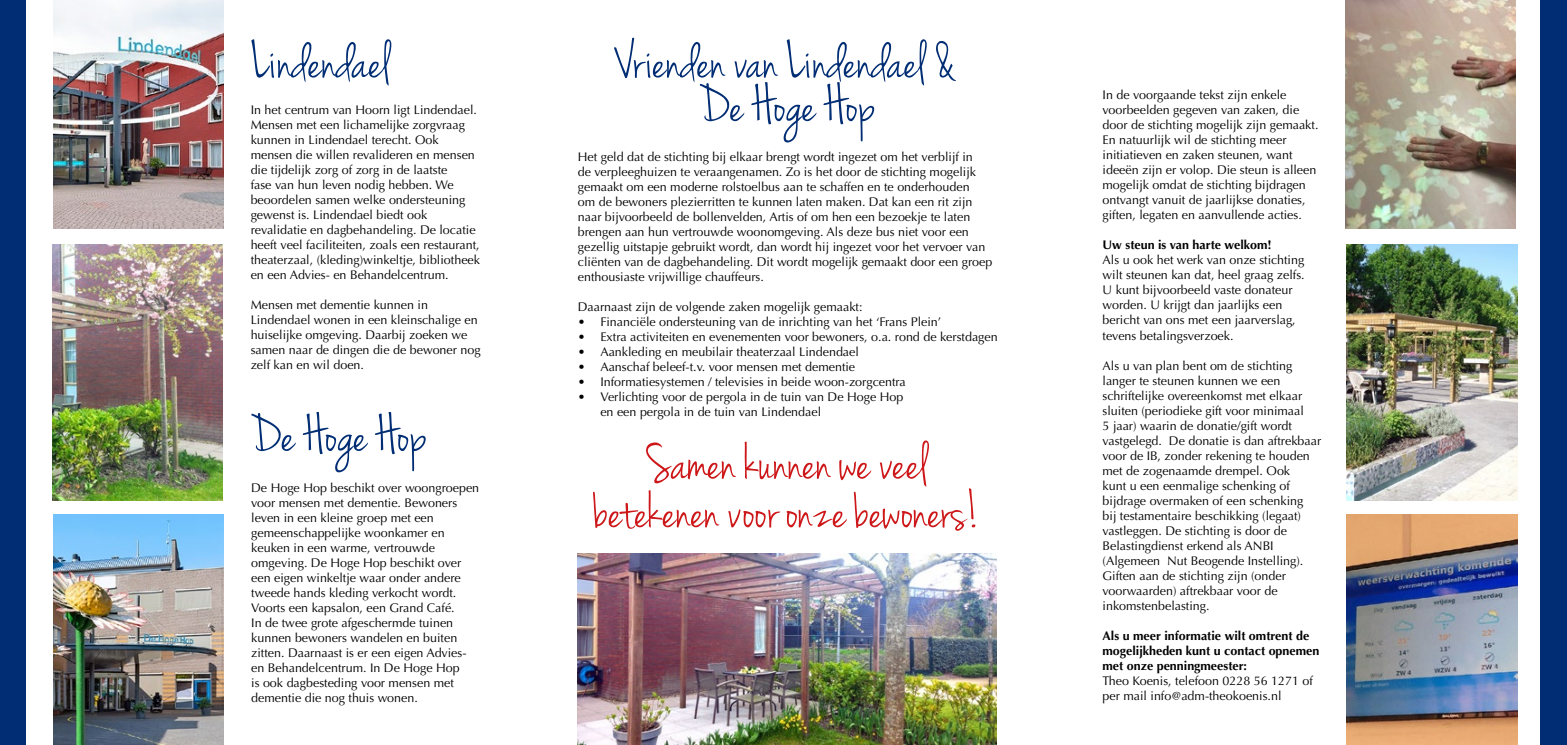
<style>
.page{position:relative;width:1567px;height:745px;background:#fff}
.page>*{position:absolute;margin:0;border:0;box-sizing:border-box;transform-origin:0 0}
.t1{font:55px/43.5px "Jenna Sue";color:#002d74;text-align:center}
.t2{font:55px/48.5px "Jenna Sue";color:#cd1719;text-align:center}
.t3{font:12.5px/15px "Optima LT Std";color:#000}
.t4{font:700 12.5px/15px "Optima LT Std";color:#000}
</style>
<div class="page">
<img style="left:1346px;top:245px;width:170px;height:255px">
<img style="left:1345px;top:0;width:170px;height:228px">
<img style="left:53px;top:0;width:170px;height:228px">
<img style="left:1346px;top:514px;width:170px;height:230px">
<div style="left:0;top:0;width:26px;height:744px;background:#002d74"></div>
<div style="left:1540px;top:0;width:26px;height:744px;background:#002d74"></div>
<img style="left:52px;top:245px;width:170px;height:255px">
<img style="left:53px;top:514px;width:170px;height:230px">
<img style="left:578px;top:553px;width:418px;height:191px">
<h1 class="t1" style="left:251px;top:43px;width:140px">Lindendael</h1>
<h1 class="t1" style="left:617px;top:43px;width:341px">Vrienden van Lindendael &amp;<br>De Hoge Hop</h1>
<p class="t3" style="left:251px;top:102px;width:231px">In het centrum van Hoorn ligt Lindendael.<br>Mensen met een lichamelijke zorgvraag kunnen in Lindendael terecht. Ook mensen die willen revalideren en mensen die tijdelijk zorg of zorg in de laatste<br>fase van hun leven nodig hebben. We beoordelen samen welke ondersteuning gewenst is. Lindendael biedt ook revalidatie en dagbehandeling. De locatie heeft veel faciliteiten, zoals een restaurant, theaterzaal, (kleding)winkeltje, bibliotheek en een Advies- en Behandelcentrum.</p>
<p class="t3" style="left:251px;top:297px;width:231px">Mensen met dementie kunnen in Lindendael wonen in een kleinschalige en huiselijke omgeving. Daarbij zoeken we samen naar de dingen die de bewoner nog zelf kan en wil doen.</p>
<p class="t3" style="left:578px;top:149px;width:416px">Het geld dat de stichting bij elkaar brengt wordt ingezet om het verblijf in<br>de verpleeghuizen te veraangenamen. Zo is het door de stichting mogelijk gemaakt om een moderne rolstoelbus aan te schaffen en te onderhouden<br>om de bewoners plezierritten te kunnen laten maken. Dat kan een rit zijn naar bijvoorbeeld de bollenvelden, Artis of om hen een bezoekje te laten brengen aan hun vertrouwde woonomgeving. Als deze bus niet voor een gezellig uitstapje gebruikt wordt, dan wordt hij ingezet voor het vervoer van cliënten van de dagbehandeling. Dit wordt mogelijk gemaakt door een groep enthousiaste vrijwillige chauffeurs.</p>
<p class="t3" style="left:578px;top:299px;width:286px">Daarnaast zijn de volgende zaken mogelijk gemaakt:</p>
<p class="t3" style="left:578px;top:314px;width:365px">• Financiële ondersteuning van de inrichting van het ‘Frans Plein’</p>
<p class="t3" style="left:578px;top:329px;width:421px">• Extra activiteiten en evenementen voor bewoners, o.a. rond de kerstdagen</p>
<p class="t3" style="left:578px;top:344px;width:282px">• Aankleding en meubilair theaterzaal Lindendael</p>
<p class="t3" style="left:578px;top:359px;width:279px">• Aanschaf beleef-t.v. voor mensen met dementie</p>
<p class="t3" style="left:578px;top:374px;width:329px">• Informatiesystemen / televisies in beide woon-zorgcentra</p>
<p class="t3" style="left:600px;top:389px;width:304px;text-indent:-22px">• Verlichting voor de pergola in de tuin van De Hoge Hop en een pergola in de tuin van Lindendael</p>
<h1 class="t1" style="left:250px;top:416px;width:179px">De Hoge Hop</h1>
<h1 class="t2" style="left:594px;top:441px;width:387px">Samen kunnen we veel betekenen voor onze bewoners!</h1>
<p class="t3" style="left:251px;top:480px;width:229px">De Hoge Hop beschikt over woongroepen voor mensen met dementie. Bewoners leven in een kleine groep met een gemeenschappelijke woonkamer en keuken in een warme, vertrouwde omgeving. De Hoge Hop beschikt over een eigen winkeltje waar onder andere tweede hands kleding verkocht wordt.<br>Voorts een kapsalon, een Grand Café.<br>In de twee grote afgeschermde tuinen kunnen bewoners wandelen en buiten zitten. Daarnaast is er een eigen Advies&shy;en Behandelcentrum. In De Hoge Hop<br>is ook dagbesteding voor mensen met dementie die nog thuis wonen.</p>
<p class="t3" style="left:1102px;top:88px;width:217px">In de voorgaande tekst zijn enkele voorbeelden gegeven van zaken, die door de stichting mogelijk zijn gemaakt.<br>En natuurlijk wil de stichting meer initiatieven en zaken steunen, want ideeën zijn er volop. Die steun is alleen mogelijk omdat de stichting bijdragen ontvangt vanuit de jaarlijkse donaties, giften, legaten en aanvullende acties.</p>
<p class="t4" style="left:1102px;top:238px;width:170px">Uw steun is van harte welkom!</p>
<p class="t3" style="left:1102px;top:253px;width:204px">Als u ook het werk van onze stichting wilt steunen kan dat, heel graag zelfs.<br>U kunt bijvoorbeeld vaste donateur worden. U krijgt dan jaarlijks een bericht van ons met een jaarverslag, tevens betalingsverzoek.</p>
<p class="t3" style="left:1102px;top:358px;width:220px">Als u van plan bent om de stichting langer te steunen kunnen we een schriftelijke overeenkomst met elkaar sluiten (periodieke gift voor minimaal<br>5 jaar) waarin de donatie/gift wordt vastgelegd. De donatie is dan aftrekbaar voor de IB, zonder rekening te houden met de zogenaamde drempel. Ook<br>kunt u een eenmalige schenking of bijdrage overmaken of een schenking<br>bij testamentaire beschikking (legaat) vastleggen. De stichting is door de Belastingdienst erkend als ANBI (Algemeen Nut Beogende Instelling).<br>Giften aan de stichting zijn (onder voorwaarden) aftrekbaar voor de inkomstenbelasting.</p>
<p class="t4" style="left:1102px;top:628px;width:218px">Als u meer informatie wilt omtrent de mogelijkheden kunt u contact opnemen met onze penningmeester:</p>
<p class="t3" style="left:1102px;top:673px;width:212px">Theo Koenis, telefoon 0228 56 1271 of per mail info@adm-theokoenis.nl</p>
</div>
